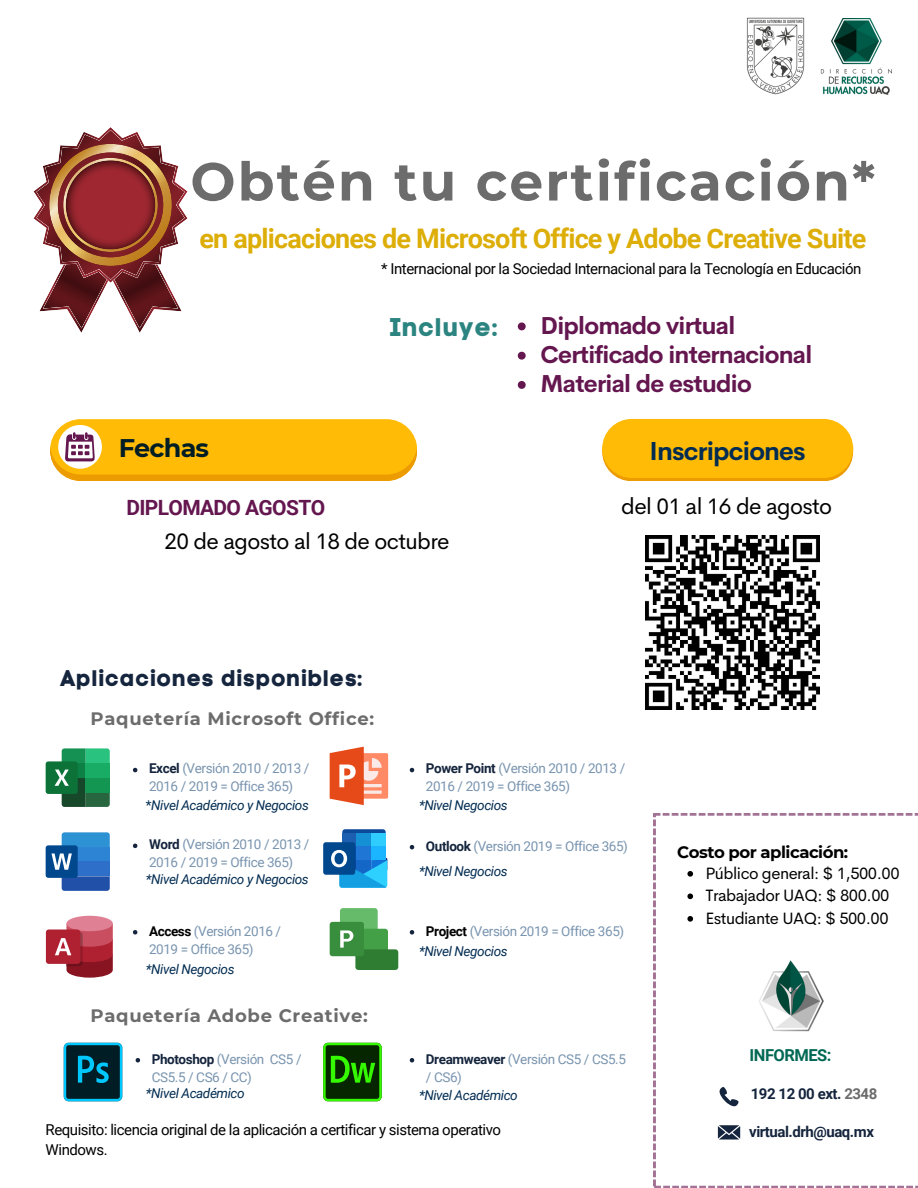
<style>
.page{position:relative;width:918px;height:1188px;background:#fff}
.page>*{position:absolute;margin:0;border:0;box-sizing:border-box;transform-origin:0 0}
.t1{font:700 53.4px "Montserrat";letter-spacing:.04em;color:#6d6c6c}
.t2{font:700 27px "Roboto";letter-spacing:-.03em;color:#ddae08}
.t3{font:700 25.5px "Cerebri Sans";letter-spacing:-.03em;color:#022c52}
.t4{font:25.5px "Code Pro Bold LC";letter-spacing:.04em;color:#2c8481}
.t5{font:700 25.5px "Montserrat";letter-spacing:-.03em;color:#001d25}
.t6{font:700 24px "Cerebri Sans";letter-spacing:-.03em;color:#64164f}
.t7{font:22.5px "Cerebri Sans";letter-spacing:-.03em;color:#000}
.t8{font:22.5px "Code Pro Bold LC";letter-spacing:.04em;color:#15253d}
.t9{font:700 21px "Roboto";letter-spacing:-.03em;color:#64164f}
.t10{font:700 18px "Montserrat";letter-spacing:.04em;color:#6d6c6c}
.t11{font:16.5px "Cerebri Sans";letter-spacing:-.03em;color:#000}
.t12{font:700 16.5px "Montserrat";letter-spacing:-.03em;color:#000}
.t13{font:700 16.5px "Roboto";letter-spacing:-.03em;color:#006853}
.t14{font:15px/20.2px "Roboto";letter-spacing:-.03em;color:#000}
.t15{font:700 15px "Roboto";letter-spacing:-.03em;color:#15253d}
.t16{font:13.5px/18px "Roboto";letter-spacing:-.03em;color:#7994af}
.t17{font:italic 13.5px "Roboto";letter-spacing:-.03em;color:#022c52}
.s1{font-weight:700;color:#15253d}
.s2{font-style:normal}
.s3{font-weight:700;color:#000}
.s4{color:#6d6c6c}
</style>
<div class="page">
<svg style="left:654px;top:813px;width:264px;height:375px"></svg>
<img style="left:821px;top:19px;width:71px;height:75px">
<img style="left:746px;top:17px;width:59px;height:78px">
<img style="left:646px;top:535px;width:174px;height:175px">
<div style="left:62px;top:763px;width:24px;height:15px;background:#0c8045"></div>
<div style="left:62px;top:778px;width:24px;height:14px;background:#17472a"></div>
<svg style="left:62px;top:748px;width:48px;height:15px"></svg>
<svg style="left:62px;top:792px;width:48px;height:15px"></svg>
<div style="left:86px;top:763px;width:24px;height:15px;background:#19ac65"></div>
<div style="left:86px;top:778px;width:24px;height:14px;background:#129652"></div>
<div style="left:46px;top:761px;width:32px;height:33px;background:#0c7238;border-radius:3px"></div>
<svg style="left:55px;top:770px;width:14px;height:16px"></svg>
<svg style="left:62px;top:832px;width:48px;height:15px"></svg>
<svg style="left:62px;top:876px;width:48px;height:15px"></svg>
<div style="left:62px;top:847px;width:48px;height:15px;background:#2d83d4"></div>
<div style="left:62px;top:862px;width:48px;height:14px;background:#2e70c9"></div>
<div style="left:46px;top:845px;width:32px;height:33px;background:#00488d;border-radius:3px"></div>
<svg style="left:51px;top:853px;width:21px;height:17px"></svg>
<svg style="left:330px;top:747px;width:58px;height:58px"></svg>
<svg style="left:342px;top:829px;width:44px;height:5px"></svg>
<div style="left:371px;top:834px;width:15px;height:13px;background:#2ecdfd"></div>
<div style="left:342px;top:834px;width:15px;height:13px;background:#1c5fb0"></div>
<div style="left:357px;top:834px;width:14px;height:13px;background:#1690d5"></div>
<div style="left:371px;top:847px;width:15px;height:13px;background:#1bb4ff"></div>
<div style="left:342px;top:847px;width:15px;height:13px;background:#054ba6"></div>
<div style="left:357px;top:847px;width:14px;height:13px;background:#2076d4"></div>
<div style="left:323px;top:842px;width:32px;height:33px;background:#00488d;border-radius:3px"></div>
<svg style="left:331px;top:850px;width:56px;height:38px"></svg>
<div style="left:46px;top:930px;width:34px;height:34px;background:#af2031;border-radius:3px"></div>
<svg style="left:55px;top:916px;width:58px;height:62px"></svg>
<div style="left:355px;top:949px;width:43px;height:21px;background:#2e7d32;border-radius:3px"></div>
<div style="left:330px;top:922px;width:34px;height:34px;background:#388e3c;border-radius:3px"></div>
<svg style="left:337px;top:908px;width:51px;height:42px"></svg>
<svg style="left:64px;top:1043px;width:58px;height:58px"></svg>
<svg style="left:323px;top:1043px;width:59px;height:58px"></svg>
<div style="left:50px;top:419px;width:367px;height:62px;background:#ffbb05;border-radius:31px"></div>
<div style="left:58px;top:425px;width:44px;height:44px;background:#fff;border-radius:50%"></div>
<svg style="left:50px;top:432px;width:367px;height:49px"></svg>
<img style="left:748px;top:957px;width:86px;height:85px">
<svg style="left:720px;top:1087px;width:19px;height:19px"></svg>
<svg style="left:718px;top:1125px;width:22px;height:15px"></svg>
<svg style="left:602px;top:454px;width:251px;height:27px"></svg>
<div style="left:602px;top:419px;width:251px;height:59px;background:#ffbb05;border-radius:30px"></div>
<svg style="left:33px;top:127px;width:155px;height:206px"></svg>
<svg style="left:66px;top:160px;width:89px;height:90px;fill:#9e2731"></svg>
<svg style="left:687px;top:871px;width:6px;height:6px"></svg>
<svg style="left:687px;top:894px;width:6px;height:5px"></svg>
<svg style="left:687px;top:916px;width:6px;height:6px"></svg>
<svg style="left:133px;top:768px;width:4px;height:4px"></svg>
<svg style="left:133px;top:844px;width:4px;height:4px"></svg>
<svg style="left:410px;top:768px;width:4px;height:4px"></svg>
<svg style="left:410px;top:845px;width:4px;height:4px"></svg>
<svg style="left:136px;top:1058px;width:4px;height:4px"></svg>
<svg style="left:410px;top:1058px;width:4px;height:4px"></svg>
<svg style="left:133px;top:930px;width:4px;height:5px"></svg>
<svg style="left:410px;top:930px;width:4px;height:5px"></svg>
<svg style="left:518px;top:322px;width:8px;height:8px"></svg>
<svg style="left:518px;top:352px;width:8px;height:8px"></svg>
<svg style="left:518px;top:381px;width:8px;height:8px"></svg>
<p class="t1" style="left:190px;top:149px;width:686px">Obtén tu certificación*</p>
<p class="t2" style="left:199px;top:222px;width:668px">en aplicaciones de Microsoft Office y Adobe Creative Suite</p>
<p class="t14" style="left:381px;top:258px;width:482px">* Internacional por la Sociedad Internacional para la Tecnología en Educación</p>
<p class="t4" style="left:389px;top:312px;width:111px">Incluye:</p>
<p class="t6" style="left:541px;top:310px;width:196px">Diplomado virtual</p>
<p class="t6" style="left:541px;top:339px;width:273px">Certificado internacional</p>
<p class="t6" style="left:541px;top:368px;width:213px">Material de estudio</p>
<p class="t5" style="left:119px;top:432px;width:92px">Fechas</p>
<h2 class="t3" style="left:650px;top:434px;width:158px">Inscripciones</h2>
<h3 class="t9" style="left:126px;top:496px;width:200px">DIPLOMADO AGOSTO</h3>
<p class="t7" style="left:621px;top:491px;width:212px">del 01 al 16 de agosto</p>
<p class="t7" style="left:164px;top:526px;width:287px">20 de agosto al 18 de octubre</p>
<p class="t8" style="left:60px;top:664px;width:305px">Aplicaciones disponibles:</p>
<p class="t10" style="left:91px;top:708px;width:285px">Paquetería Microsoft Office:</p>
<p class="t16" style="left:149px;top:760px;width:162px"><span class="s1">Excel</span> (Versión 2010 / 2013 /<br>2016 / 2019 = Office 365)</p>
<p class="t16" style="left:426px;top:760px;width:201px"><span class="s1">Power Point</span> (Versión 2010 / 2013 /<br>2016 / 2019 = Office 365)</p>
<p class="t17" style="left:146px;top:798px;width:165px"><span class="s2">*</span>Nivel Académico y Negocios</p>
<p class="t17" style="left:419px;top:798px;width:90px">*Nivel Negocios</p>
<h2 class="t16" style="left:149px;top:836px;width:162px"><span class="s1">Word</span> (Versión 2010 / 2013 /<br>2016 / 2019 = Office 365)</h2>
<p class="t17" style="left:146px;top:872px;width:164px">*Nivel Académico y Negocios</p>
<p class="t16" style="left:426px;top:837px;width:204px"><span class="s1">Outlook</span> (Versión 2019 = Office 365)</p>
<p class="t17" style="left:419px;top:863px;width:90px">*Nivel Negocios</p>
<p class="t16" style="left:149px;top:922px;width:134px"><span class="s3">Access</span> (Versión 2016 /<br>2019 = Office 365)</p>
<p class="t16" style="left:426px;top:922px;width:200px"><span class="s3">Project</span> (Versión 2019 = Office 365)</p>
<p class="t17" style="left:419px;top:944px;width:90px">*Nivel Negocios</p>
<p class="t17" style="left:146px;top:962px;width:90px">*Nivel Negocios</p>
<p class="t10" style="left:91px;top:1005px;width:279px">Paquetería Adobe Creative:</p>
<p class="t16" style="left:152px;top:1050px;width:151px"><span class="s1">Photoshop</span> (Versión CS5 /<br>CS5.5 / CS6 / CC)</p>
<p class="t16" style="left:426px;top:1050px;width:202px"><span class="s1">Dreamweaver</span> (Versión CS5 / CS5.5 / CS6)</p>
<p class="t17" style="left:146px;top:1086px;width:100px">*Nivel Académico</p>
<p class="t17" style="left:419px;top:1087px;width:100px">*Nivel Académico</p>
<p class="t14" style="left:46px;top:1120px;width:457px">Requisito: licencia original de la aplicación a certificar y sistema operativo<br>Windows.</p>
<h2 class="t12" style="left:677px;top:842px;width:172px">Costo por aplicación:</h2>
<p class="t11" style="left:705px;top:862px;width:196px">Público general: $ 1,500.00</p>
<h3 class="t11" style="left:705px;top:885px;width:186px">Trabajador UAQ: $ 800.00</h3>
<p class="t11" style="left:705px;top:907px;width:185px">Estudiante UAQ: $ 500.00</p>
<p class="t13" style="left:750px;top:1046px;width:83px">INFORMES:</p>
<h2 class="t15" style="left:751px;top:1085px;width:128px">192 12 00 ext. <span class="s4">2348</span></h2>
<p class="t15" style="left:749px;top:1123px;width:126px">virtual.drh@uaq.mx</p>
</div>
